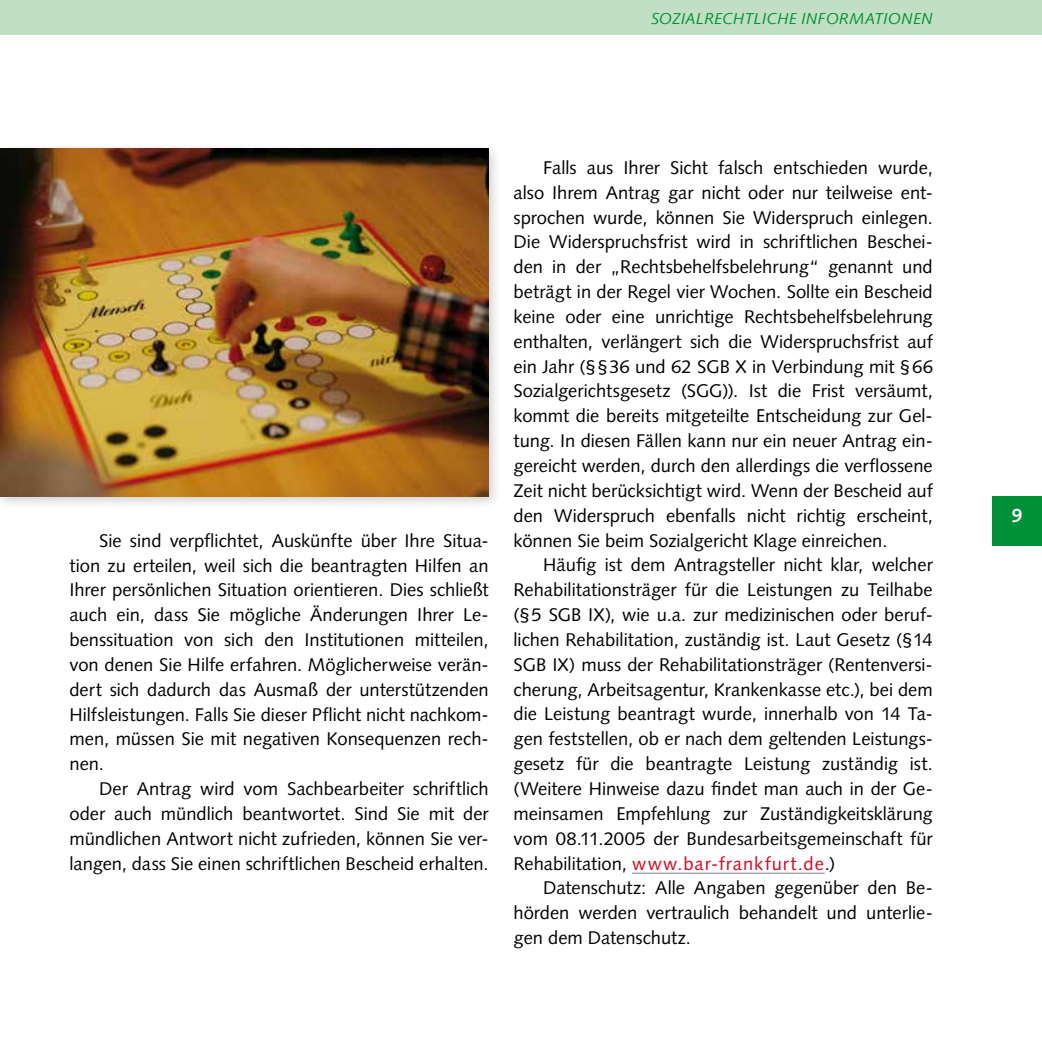
<style>
.page{position:relative;width:1042px;height:1042px;background:#fff}
.page>*{position:absolute;margin:0;border:0;box-sizing:border-box;transform-origin:0 0}
.t1{font:700 19.25px "Syntax LT Std";color:#fff}
.t2{font:18.38px/24.8px "Syntax LT Std";color:#000;text-align:justify}
.t3{font:italic 15.75px "Syntax LT Std";letter-spacing:.015em;color:#009037}
.s1{color:#e2001a}
</style>
<div class="page">
<div style="left:992px;top:496px;width:50px;height:50px;background:#009037"></div>
<div style="left:0;top:0;width:1042px;height:35px;background:#c1dfc2"></div>
<hr style="left:632px;top:872px;width:192px;height:2px;background:#9c9e9f">
<div style="left:0;top:142px;width:502px;height:369px;background:#000;opacity:.2"></div>
<img style="left:0;top:149px;width:489px;height:347px">
<p class="t3" style="left:651px;top:9px;width:283px">SOZIALRECHTLICHE INFORMATIONEN</p>
<p class="t2" style="left:69px;top:528px;width:421px;text-indent:30px">Sie sind verpflichtet, Auskünfte über Ihre Situa&shy;tion zu erteilen, weil sich die beantragten Hilfen an Ihrer persönlichen Situation orientieren. Dies schließt auch ein, dass Sie mögliche Änderungen Ihrer Le&shy;benssituation von sich den Institutionen mitteilen, von denen Sie Hilfe erfahren. Möglicherweise verän&shy;dert sich dadurch das Ausmaß der unterstützenden Hilfsleistungen. Falls Sie dieser Pflicht nicht nachkom&shy;men, müssen Sie mit negativen Konsequenzen rech&shy;nen.</p>
<p class="t2" style="left:69px;top:776px;width:421px;text-indent:30px">Der Antrag wird vom Sachbearbeiter schriftlich oder auch mündlich beantwortet. Sind Sie mit der mündlichen Antwort nicht zufrieden, können Sie ver&shy;langen, dass Sie einen schriftlichen Bescheid erhalten.</p>
<p class="t2" style="left:513px;top:155px;width:421px;text-indent:30px">Falls aus Ihrer Sicht falsch entschieden wurde, also Ihrem Antrag gar nicht oder nur teilweise ent&shy;sprochen wurde, können Sie Widerspruch einlegen.<br>Die Widerspruchsfrist wird in schriftlichen Beschei&shy;den in der „Rechtsbehelfsbelehrung“ genannt und beträgt in der Regel vier Wochen. Sollte ein Bescheid keine oder eine unrichtige Rechtsbehelfsbelehrung enthalten, verlängert sich die Widerspruchsfrist auf ein Jahr (§§36 und 62 SGB X in Verbindung mit §66<br>Sozialgerichtsgesetz (SGG)). Ist die Frist versäumt, kommt die bereits mitgeteilte Entscheidung zur Gel&shy;tung. In diesen Fällen kann nur ein neuer Antrag ein&shy;gereicht werden, durch den allerdings die verflossene Zeit nicht berücksichtigt wird. Wenn der Bescheid auf den Widerspruch ebenfalls nicht richtig erscheint, können Sie beim Sozialgericht Klage einreichen.</p>
<p class="t2" style="left:513px;top:553px;width:421px;text-indent:30px">Häufig ist dem Antragsteller nicht klar, welcher Rehabilitationsträger für die Leistungen zu Teilhabe (§5 SGB IX), wie u.a. zur medizinischen oder beruf&shy;lichen Rehabilitation, zuständig ist. Laut Gesetz (§14<br>SGB IX) muss der Rehabilitationsträger (Rentenversi&shy;cherung, Arbeitsagentur, Krankenkasse etc.), bei dem die Leistung beantragt wurde, innerhalb von 14 Ta&shy;gen feststellen, ob er nach dem geltenden Leistungs&shy;gesetz für die beantragte Leistung zuständig ist. (Weitere Hinweise dazu findet man auch in der Ge&shy;meinsamen Empfehlung zur Zuständigkeitsklärung vom 08.11.2005 der Bundesarbeitsgemeinschaft für Rehabilitation, <span class="s1">www.bar-frankfurt.de</span>.)</p>
<p class="t2" style="left:513px;top:875px;width:421px;text-indent:30px">Datenschutz: Alle Angaben gegenüber den Be&shy;hörden werden vertraulich behandelt und unterlie&shy;gen dem Datenschutz.</p>
<p class="t1" style="left:1012px;top:504px;width:12px">9</p>
</div>
